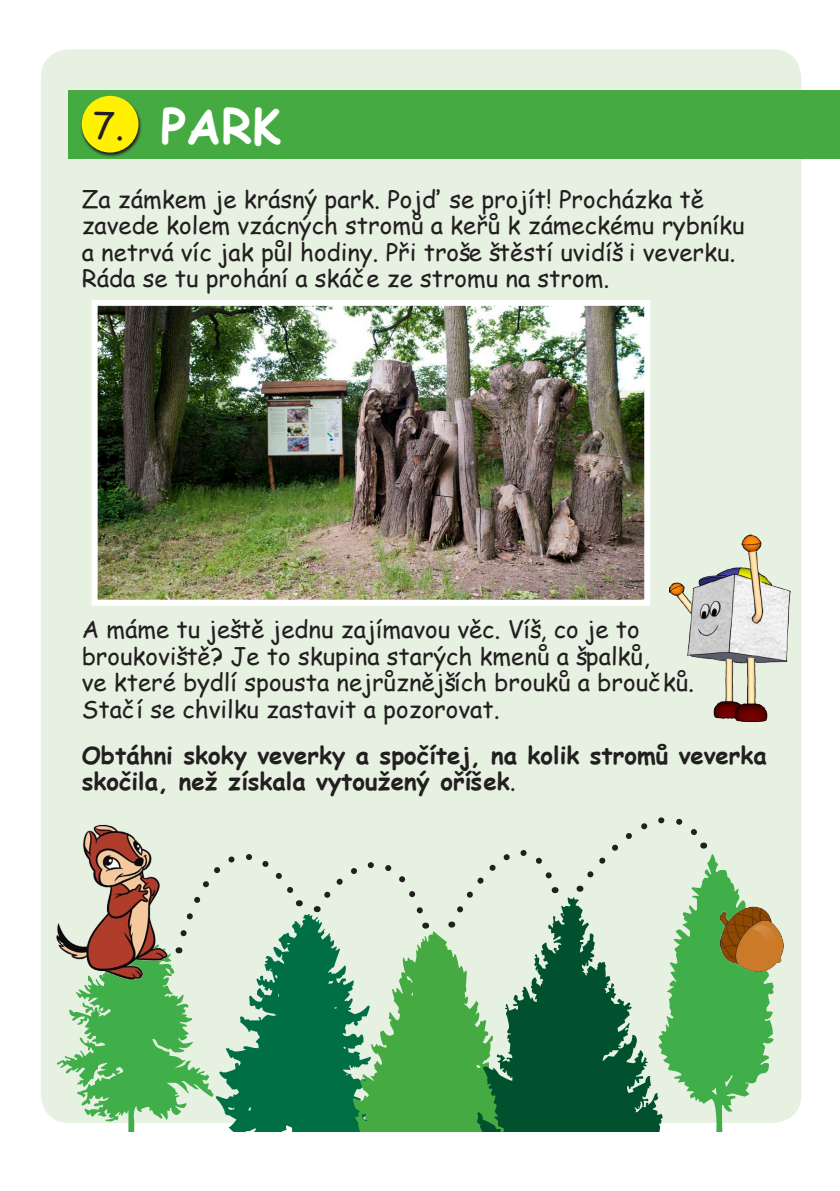
<style>
.page{position:relative;width:840px;height:1191px;background:#fff}
.page>*{position:absolute;margin:0;border:0;box-sizing:border-box;transform-origin:0 0}
.t1{font:700 48px "Comic Sans MS";color:#fff}
.t2{font:36px "Comic Sans MS";color:#231f20}
.t3{font:24px/26.4px "Comic Sans MS";color:#231f20}
.t4{font:700 24px/26.4px "Comic Sans MS";color:#231f20}
.s1{font-weight:400}
</style>
<div class="page">
<div style="left:41px;top:49px;width:760px;height:1074px;background:#e6f1e1;border-radius:28px"></div>
<div style="left:68px;top:90px;width:771px;height:68px;background:#46aa42"></div>
<svg style="left:430px;top:931px;width:46px;height:201px;background:#5db459"></svg>
<svg style="left:476px;top:897px;width:103px;height:235px;fill:#01502e"></svg>
<img style="left:773px;top:924px;width:9px;height:43px">
<img style="left:99px;top:307px;width:544px;height:291px">
<div style="left:92px;top:300px;width:558px;height:305px;border:6px solid #fff"></div>
<img style="left:669px;top:534px;width:121px;height:187px">
<svg style="left:57px;top:824px;width:373px;height:308px"></svg>
<svg style="left:451px;top:850px;width:108px;height:77px"></svg>
<svg style="left:579px;top:817px;width:194px;height:315px"></svg>
<svg style="left:80px;top:96px;width:62px;height:61px"></svg>
<div style="left:82px;top:96px;width:56px;height:57px;background:#fff101;border-radius:50%"></div>
<p class="t2" style="left:93px;top:99px;width:32px">7.</p>
<p class="t1" style="left:161px;top:91px;width:122px">PARK</p>
<p class="t3" style="left:82px;top:185px;width:664px">Za zámkem je krásný park. Pojď se projít! Procházka tě zavede kolem vzácných stromů a keřů k zámeckému rybníku a netrvá víc jak půl hodiny. Při troše štěstí uvidíš i veverku.<br>Ráda se tu prohání a skáče ze stromu na strom.</p>
<p class="t3" style="left:82px;top:615px;width:613px">A máme tu ještě jednu zajímavou věc. Víš, co je to broukoviště? Je to skupina starých kmenů a špalků,<br>ve které bydlí spousta nejrůznějších brouků a broučků.<br>Stačí se chvilku zastavit a pozorovat.</p>
<p class="t4" style="left:82px;top:741px;width:686px">Obtáhni skoky veverky a spočítej, na kolik stromů veverka skočila, než získala vytoužený oříšek<span class="s1">.</span></p>
</div>
